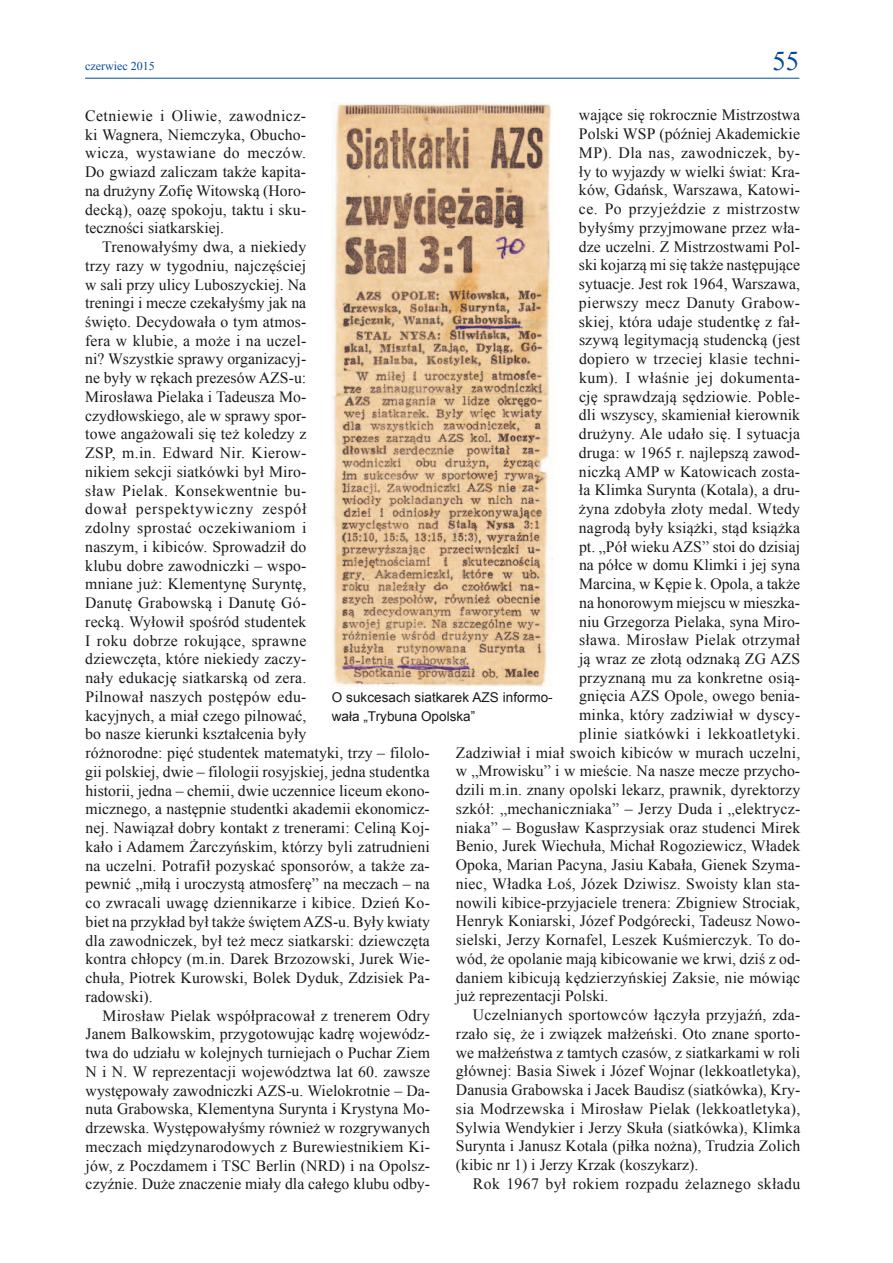
<style>
.page{position:relative;width:893px;height:1263px;background:#fff}
.page>*{position:absolute;margin:0;border:0;box-sizing:border-box;transform-origin:0 0}
.t1{font:27px "Times New Roman";color:#004a99}
.t2{font:15.75px/18.8px "Times New Roman";letter-spacing:.01em;color:#1a171c;text-align:justify}
.t3{font:15.75px "Times New Roman";letter-spacing:.03em;color:#1a171c}
.t4{font:13.5px/18.8px "Arial";letter-spacing:.005em;color:#1a171c}
.t5{font:12px "Times New Roman";color:#004a99}
</style>
<div class="page">
<hr style="left:85px;top:78px;width:714px;height:1px;background:#004a99">
<img style="left:332px;top:102px;width:221px;height:584px">
<p class="t5" style="left:85px;top:58px;width:71px">czerwiec 2015</p>
<h1 class="t1" style="left:772px;top:43px;width:28px">55</h1>
<p class="t2" style="left:85px;top:106px;width:223px">Cetniewie i Oliwie, zawodnicz&shy;ki Wagnera, Niemczyka, Obucho&shy;wicza, wystawiane do meczów.<br>Do gwiazd zaliczam także kapita&shy;na drużyny Zofię Witowską (Horo&shy;decką), oazę spokoju, taktu i sku&shy;teczności siatkarskiej.</p>
<p class="t2" style="left:85px;top:237px;width:346px;text-align:left;text-indent:17px">Trenowałyśmy dwa, a niekiedy<br>trzy razy w tygodniu, najczęściej<br>w sali przy ulicy Luboszyckiej. Na<br>treningi i mecze czekałyśmy jak na<br>święto. Decydowała o tym atmos-<br>fera w klubie, a może i na uczel-<br>ni? Wszystkie sprawy organizacyj-<br>ne były w rękach prezesów AZS-u:<br>Mirosława Pielaka i Tadeusza Mo-<br>czydłowskiego, ale w sprawy spor-<br>towe angażowali się też koledzy z<br>ZSP, m.in. Edward Nir. Kierow-<br>nikiem sekcji siatkówki był Miro-<br>sław Pielak. Konsekwentnie bu-<br>dował perspektywiczny zespół<br>zdolny sprostać oczekiwaniom i<br>naszym, i kibiców. Sprowadził do<br>klubu dobre zawodniczki – wspo-<br>mniane już: Klementynę Suryntę,<br>Danutę Grabowską i Danutę Gó-<br>recką. Wyłowił spośród studentek<br>I roku dobrze rokujące, sprawne<br>dziewczęta, które niekiedy zaczy-<br>nały edukację siatkarską od zera.<br>Pilnował naszych postępów edu-<br>kacyjnych, a miał czego pilnować,<br>bo nasze kierunki kształcenia były<br>różnorodne: pięć studentek matematyki, trzy – filolo&shy;gii polskiej, dwie – filologii rosyjskiej, jedna studentka historii, jedna – chemii, dwie uczennice liceum ekono&shy;micznego, a następnie studentki akademii ekonomicz&shy;nej. Nawiązał dobry kontakt z trenerami: Celiną Koj&shy;kało i Adamem Żarczyńskim, którzy byli zatrudnieni na uczelni. Potrafił pozyskać sponsorów, a także za&shy;pewnić „miłą i uroczystą atmosferę” na meczach – na co zwracali uwagę dziennikarze i kibice. Dzień Ko&shy;biet na przykład był także świętemAZS-u. Były kwiaty dla zawodniczek, był też mecz siatkarski: dziewczęta kontra chłopcy (m.in. Darek Brzozowski, Jurek Wie&shy;chuła, Piotrek Kurowski, Bolek Dyduk, Zdzisiek Pa&shy;radowski).</p>
<p class="t2" style="left:85px;top:1006px;width:346px;text-indent:17px">Mirosław Pielak współpracował z trenerem Odry Janem Balkowskim, przygotowując kadrę wojewódz&shy;twa do udziału w kolejnych turniejach o Puchar Ziem N i N. W reprezentacji województwa lat 60. zawsze występowały zawodniczki AZS-u. Wielokrotnie – Da&shy;nuta Grabowska, Klementyna Surynta i Krystyna Mo&shy;drzewska. Występowałyśmy również w rozgrywanych meczach międzynarodowych z Burewiestnikiem Ki&shy;jów, z Poczdamem i TSC Berlin (NRD) i na Opolsz&shy;czyźnie. Duże znaczenie miały dla całego klubu odby-</p>
<p class="t2" style="left:579px;top:105px;width:223px">wające się rokrocznie Mistrzostwa</p>
<p class="t2" style="left:579px;top:124px;width:223px">Polski WSP (później Akademickie</p>
<p class="t2" style="left:579px;top:143px;width:223px">MP). Dla nas, zawodniczek, by-</p>
<p class="t2" style="left:579px;top:162px;width:223px">ły to wyjazdy w wielki świat: Kra-</p>
<p class="t2" style="left:579px;top:180px;width:223px">ków, Gdańsk, Warszawa, Katowi-</p>
<p class="t3" style="left:579px;top:198px;width:223px">ce. Po przyjeździe z mistrzostw</p>
<p class="t2" style="left:579px;top:218px;width:223px">byłyśmy przyjmowane przez wła-</p>
<p class="t2" style="left:579px;top:237px;width:223px">dze uczelni. Z Mistrzostwami Pol-</p>
<p class="t2" style="left:579px;top:255px;width:223px">ski kojarzą mi się także następujące</p>
<p class="t2" style="left:579px;top:274px;width:223px">sytuacje. Jest rok 1964, Warszawa,</p>
<p class="t2" style="left:579px;top:293px;width:223px">pierwszy mecz Danuty Grabow-</p>
<p class="t2" style="left:579px;top:312px;width:223px">skiej, która udaje studentkę z fał-</p>
<p class="t2" style="left:579px;top:330px;width:223px">szywą legitymacją studencką (jest</p>
<p class="t2" style="left:579px;top:349px;width:223px">dopiero w trzeciej klasie techni-</p>
<p class="t3" style="left:579px;top:367px;width:223px">kum). I właśnie jej dokumenta-</p>
<p class="t2" style="left:579px;top:387px;width:223px">cję sprawdzają sędziowie. Poble-</p>
<p class="t2" style="left:579px;top:405px;width:223px">dli wszyscy, skamieniał kierownik</p>
<p class="t2" style="left:579px;top:424px;width:223px">drużyny. Ale udało się. I sytuacja</p>
<p class="t2" style="left:579px;top:443px;width:223px">druga: w 1965 r. najlepszą zawod-</p>
<p class="t2" style="left:579px;top:462px;width:223px">niczką AMP w Katowicach zosta-</p>
<p class="t2" style="left:579px;top:480px;width:223px">ła Klimka Surynta (Kotala), a dru-</p>
<p class="t2" style="left:579px;top:499px;width:223px">żyna zdobyła złoty medal. Wtedy</p>
<p class="t2" style="left:579px;top:518px;width:223px">nagrodą były książki, stąd książka</p>
<p class="t2" style="left:579px;top:537px;width:223px">pt. „Pół wieku AZS” stoi do dzisiaj</p>
<p class="t2" style="left:579px;top:555px;width:223px">na półce w domu Klimki i jej syna</p>
<p class="t2" style="left:579px;top:574px;width:223px">Marcina, w Kępie k. Opola, a także</p>
<p class="t2" style="left:579px;top:593px;width:223px">na honorowym miejscu w mieszka-</p>
<p class="t2" style="left:579px;top:612px;width:223px">niu Grzegorza Pielaka, syna Miro-</p>
<p class="t2" style="left:579px;top:630px;width:223px">sława. Mirosław Pielak otrzymał</p>
<p class="t2" style="left:579px;top:649px;width:223px">ją wraz ze złotą odznaką ZG AZS</p>
<p class="t2" style="left:579px;top:668px;width:223px">przyznaną mu za konkretne osią-</p>
<p class="t2" style="left:579px;top:687px;width:223px">gnięcia AZS Opole, owego benia-</p>
<p class="t2" style="left:579px;top:705px;width:223px">minka, który zadziwiał w dyscy-</p>
<p class="t3" style="left:579px;top:723px;width:223px">plinie siatkówki i lekkoatletyki.</p>
<p class="t2" style="left:456px;top:743px;width:346px">Zadziwiał i miał swoich kibiców w murach uczelni,</p>
<p class="t2" style="left:456px;top:761px;width:346px">w „Mrowisku” i w mieście. Na nasze mecze przycho-</p>
<p class="t2" style="left:456px;top:780px;width:346px">dzili m.in. znany opolski lekarz, prawnik, dyrektorzy</p>
<p class="t2" style="left:456px;top:799px;width:346px">szkół: „mechaniczniaka” – Jerzy Duda i „elektrycz-</p>
<p class="t2" style="left:456px;top:818px;width:346px">niaka” – Bogusław Kasprzysiak oraz studenci Mirek</p>
<p class="t2" style="left:456px;top:836px;width:346px">Benio, Jurek Wiechuła, Michał Rogoziewicz, Władek</p>
<p class="t2" style="left:456px;top:855px;width:346px">Opoka, Marian Pacyna, Jasiu Kabała, Gienek Szyma-</p>
<p class="t2" style="left:456px;top:874px;width:346px">niec, Władka Łoś, Józek Dziwisz. Swoisty klan sta-</p>
<p class="t2" style="left:456px;top:893px;width:346px">nowili kibice-przyjaciele trenera: Zbigniew Strociak,</p>
<p class="t2" style="left:456px;top:911px;width:346px">Henryk Koniarski, Józef Podgórecki, Tadeusz Nowo-</p>
<p class="t2" style="left:456px;top:930px;width:346px">sielski, Jerzy Kornafel, Leszek Kuśmierczyk. To do-</p>
<p class="t2" style="left:456px;top:949px;width:346px">wód, że opolanie mają kibicowanie we krwi, dziś z od-</p>
<p class="t2" style="left:456px;top:968px;width:346px">daniem kibicują kędzierzyńskiej Zaksie, nie mówiąc</p>
<p class="t2" style="left:456px;top:986px;width:154px">już reprezentacji Polski.</p>
<p class="t2" style="left:473px;top:1005px;width:329px">Uczelnianych sportowców łączyła przyjaźń, zda-</p>
<p class="t2" style="left:456px;top:1024px;width:346px">rzało się, że i związek małżeński. Oto znane sporto-</p>
<p class="t2" style="left:456px;top:1043px;width:346px">we małżeństwa z tamtych czasów, z siatkarkami w roli</p>
<p class="t2" style="left:456px;top:1061px;width:346px">głównej: Basia Siwek i Józef Wojnar (lekkoatletyka),</p>
<p class="t2" style="left:456px;top:1080px;width:346px">Danusia Grabowska i Jacek Baudisz (siatkówka), Kry-</p>
<p class="t2" style="left:456px;top:1099px;width:346px">sia Modrzewska i Mirosław Pielak (lekkoatletyka),</p>
<p class="t2" style="left:456px;top:1118px;width:346px">Sylwia Wendykier i Jerzy Skuła (siatkówka), Klimka</p>
<p class="t2" style="left:456px;top:1136px;width:346px">Surynta i Janusz Kotala (piłka nożna), Trudzia Zolich</p>
<p class="t2" style="left:456px;top:1155px;width:244px">(kibic nr 1) i Jerzy Krzak (koszykarz).</p>
<p class="t2" style="left:473px;top:1174px;width:329px">Rok 1967 był rokiem rozpadu żelaznego składu</p>
<p class="t4" style="left:332px;top:688px;width:223px">O sukcesach siatkarek AZS informo&shy;wała „Trybuna Opolska”</p>
</div>
